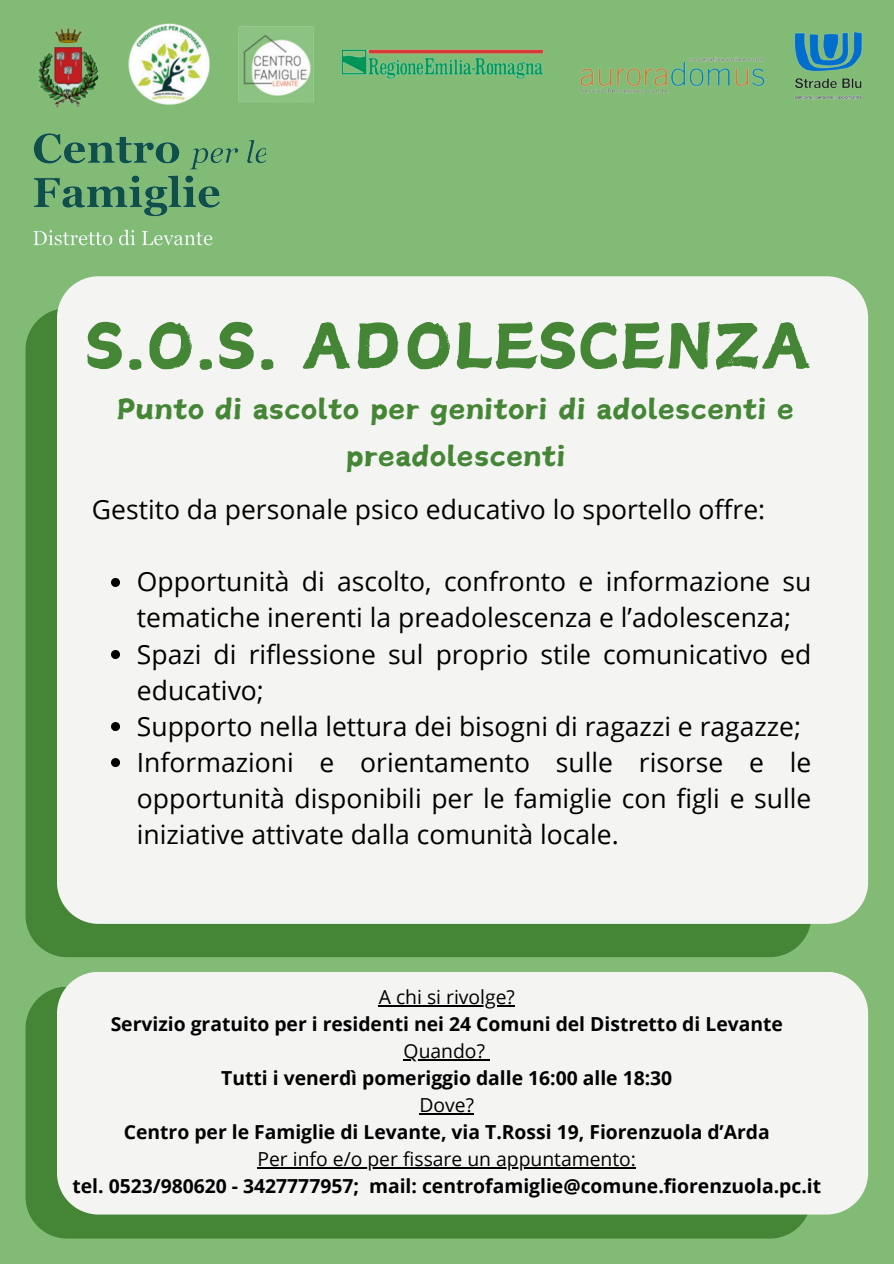
<style>
.page{position:relative;width:894px;height:1264px;background:#fff}
.page>*{position:absolute;margin:0;border:0;box-sizing:border-box;transform-origin:0 0}
.t1{font:76.35px "Canva Red Flames";color:#458636}
.t2{font:34.2px/47.4px "Canva Red Flames";color:#458636;text-align:center}
.t3{font:26.55px/36px "Open Sans";color:#000}
.t4{font:700 19.35px "Open Sans";color:#000}
.t5{font:19.35px "Open Sans";color:#000}
</style>
<div class="page">
<div style="left:0;top:0;width:893px;height:1263px;background:#82bb75"></div>
<img style="left:33px;top:133px;width:232px;height:113px">
<img style="left:38px;top:23px;width:506px;height:85px">
<img style="left:580px;top:31px;width:283px;height:69px">
<div style="left:26px;top:308px;width:785px;height:649px;background:#458636;border-radius:42px"></div>
<div style="left:57px;top:276px;width:810px;height:647px;background:#f4f5f2"></div>
<svg style="left:111px;top:578px;width:9px;height:9px"></svg>
<svg style="left:111px;top:650px;width:9px;height:9px"></svg>
<svg style="left:111px;top:722px;width:9px;height:9px"></svg>
<svg style="left:111px;top:758px;width:9px;height:9px"></svg>
<div style="left:26px;top:986px;width:785px;height:252px;background:#458636;border-radius:42px"></div>
<div style="left:57px;top:972px;width:810px;height:242px;background:#f4f5f2"></div>
<hr style="left:378px;top:1005px;width:136px;height:1px;background:#000">
<hr style="left:403px;top:1059px;width:82px;height:1px;background:#000">
<hr style="left:419px;top:1113px;width:55px;height:1px;background:#000">
<hr style="left:257px;top:1167px;width:379px;height:1px;background:#000">
<p class="t1" style="left:85px;top:305px;width:728px">S.O.S. ADOLESCENZA</p>
<p class="t2" style="left:116px;top:383px;width:678px">Punto di ascolto per genitori di adolescenti e preadolescenti</p>
<h1 class="t3" style="left:92px;top:491px;width:674px">Gestito da personale psico educativo lo sportello offre:</h1>
<h2 class="t3" style="left:137px;top:563px;width:675px">Opportunità di ascolto, confronto e informazione su tematiche inerenti la preadolescenza e l’adolescenza;</h2>
<h3 class="t3" style="left:137px;top:635px;width:675px">Spazi di riflessione sul proprio stile comunicativo ed educativo;</h3>
<p class="t3" style="left:137px;top:707px;width:665px">Supporto nella lettura dei bisogni di ragazzi e ragazze;</p>
<p class="t3" style="left:137px;top:743px;width:675px;text-align:justify">Informazioni e orientamento sulle risorse e le opportunità disponibili per le famiglie con figli e sulle iniziative attivate dalla comunità locale.</p>
<p class="t5" style="left:378px;top:983px;width:137px">A chi si rivolge?</p>
<p class="t4" style="left:111px;top:1010px;width:673px">Servizio gratuito per i residenti nei 24 Comuni del Distretto di Levante</p>
<p class="t5" style="left:403px;top:1037px;width:83px">Quando?</p>
<p class="t4" style="left:221px;top:1064px;width:452px">Tutti i venerdì pomeriggio dalle 16:00 alle 18:30</p>
<p class="t5" style="left:419px;top:1091px;width:56px">Dove?</p>
<p class="t4" style="left:124px;top:1118px;width:647px">Centro per le Famiglie di Levante, via T.Rossi 19, Fiorenzuola d’Arda</p>
<p class="t5" style="left:257px;top:1145px;width:380px">Per info e/o per fissare un appuntamento:</p>
<p class="t4" style="left:72px;top:1172px;width:750px">tel. 0523/980620 - 3427777957; mail: centrofamiglie@comune.fiorenzuola.pc.it</p>
</div>
